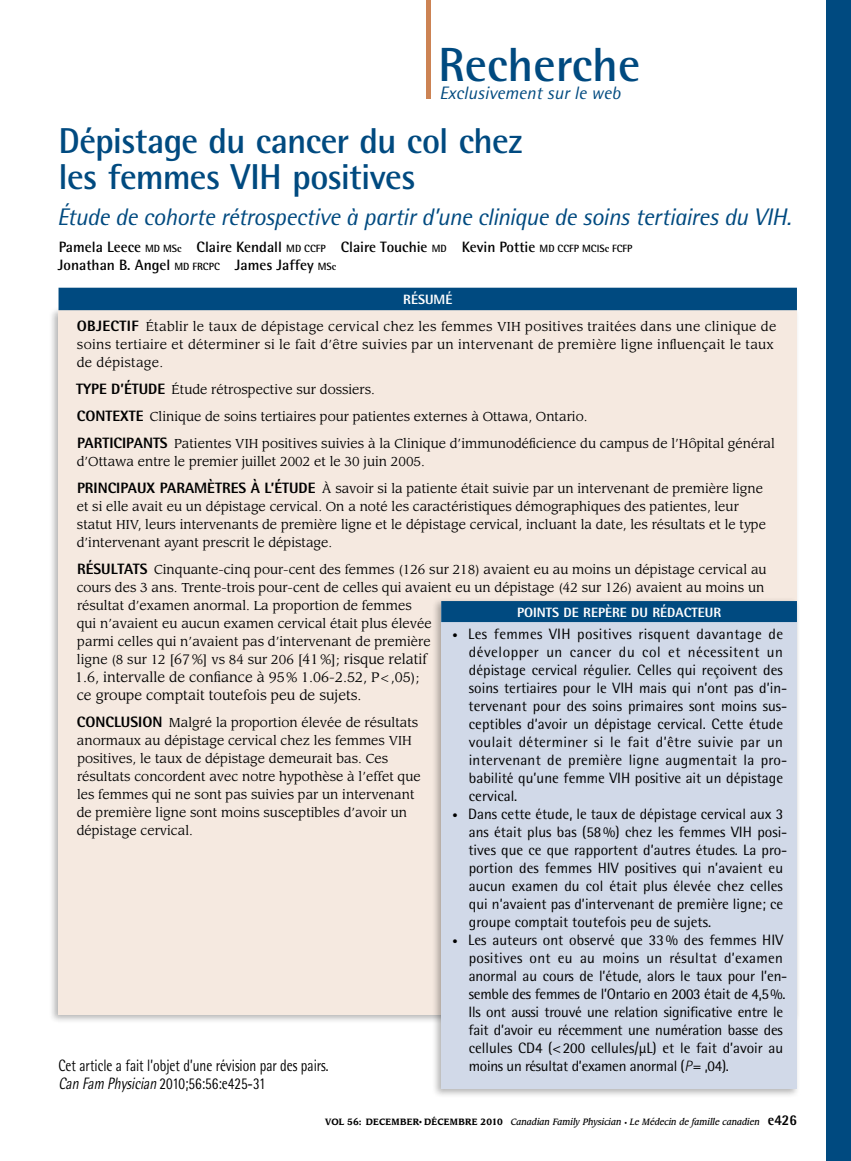
<style>
.page{position:relative;width:851px;height:1161px;background:#fff}
.page>*{position:absolute;margin:0;border:0;box-sizing:border-box;transform-origin:0 0}
.t1{font:700 48px "Rotis Semi Sans Std";color:#004a80}
.t2{font:700 36px/36px "Rotis Semi Sans Std";letter-spacing:-.025em;color:#004a80}
.t3{font:italic 24px "Rotis Semi Sans Std";letter-spacing:-.02em;color:#004a80}
.t4{font:italic 18px "Rotis Semi Sans Std";color:#004a80}
.t5{font:16.5px "Rotis Semi Sans Std";color:#000;scale:.8 1}
.t6{font:15px/18px "Rotis Semi Sans Std";color:#000}
.t7{font:700 15px/18px "Rotis Semi Sans Std";color:#000}
.t8{font:15px "Rotis Semi Sans Std";letter-spacing:-.02em;color:#000}
.t9{font:13.5px/18px "Leawood Std";color:#000}
.t10{font:800 13.5px "Rotis Semi Sans Std";color:#fff}
.t11{font:12.75px/18px "Leawood Std";color:#000}
.t12{font:12.75px/18px "Leawood Std";letter-spacing:.02em;color:#000}
.t13{font:italic 500 9px "Leawood Std";color:#000;scale:.9 1}
.s1{font-size:10.5px}
.s2{font-family:"Rotis Semi Sans Std";font-weight:800;font-size:15px}
.s3{font-size:12.75px}
.s4{font-weight:300;font-style:italic}
.s5{font-style:italic}
.s6{font-weight:700;font-style:normal}
.s7{font-family:"Times";font-weight:400;font-style:normal}
.s8{font-style:normal;font-size:6px}
.s9{font-family:"Rotis Semi Sans Std";font-weight:800;font-style:normal;font-size:15px}
</style>
<div class="page">
<div style="left:826px;top:0;width:24px;height:1161px;background:#004a80"></div>
<div style="left:426px;top:0;width:5px;height:99px;background:#cc8354"></div>
<div style="left:49px;top:306px;width:751px;height:718px;background:#000;opacity:.3"></div>
<div style="left:58px;top:310px;width:738px;height:705px;background:#f5e9e0"></div>
<div style="left:58px;top:288px;width:738px;height:22px;background:#004a80"></div>
<div style="left:431px;top:597px;width:369px;height:501px;background:#000;opacity:.3"></div>
<div style="left:441px;top:603px;width:355px;height:486px;background:#d1d9e8"></div>
<div style="left:441px;top:601px;width:355px;height:21px;background:#004a80"></div>
<h1 class="t1" style="left:438px;top:36px;width:203px">Recherche</h1>
<h3 class="t4" style="left:439px;top:82px;width:182px">Exclusivement sur le web</h3>
<h2 class="t2" style="left:59px;top:122px;width:465px">Dépistage du cancer du col chez les femmes VIH positives</h2>
<h3 class="t3" style="left:57px;top:202px;width:735px">Étude de cohorte rétrospective à partir d’une clinique de soins tertiaires du VIH.</h3>
<p class="t7" style="left:58px;top:238px;width:576px">Pamela Leece <span class="s1">MD MSc</span> Claire Kendall <span class="s1">MD CCFP</span> Claire Touchie <span class="s1">MD</span> Kevin Pottie <span class="s1">MD CCFP MClSc FCFP<br></span>Jonathan B. Angel <span class="s1">MD FRCPC</span> James Jaffey <span class="s1">MSc</span></p>
<p class="t10" style="left:403px;top:291px;width:25px">RÉSUM</p>
<p class="t10" style="left:445px;top:291px;width:9px">É</p>
<p class="t12" style="left:77px;top:318px;width:701px"><span class="s2">OBJECTIF</span> Établir le taux de dépistage cervical chez les femmes VIH positives traitées dans une clinique de soins tertiaire et déterminer si le fait d’être suivies par un intervenant de première ligne influençait le taux de dépistage.</p>
<p class="t11" style="left:76px;top:376px;width:700px;line-height:27px"><span class="s2">TYPE D’ÉTUDE</span> Étude rétrospective sur dossiers.<br><span class="s2">CONTEXTE</span> Clinique de soins tertiaires pour patientes externes à Ottawa, Ontario.<br><span class="s2">PARTICIPANTS</span> Patientes VIH positives suivies à la Clinique d’immunodéficience du campus de l’Hôpital général</p>
<p class="t11" style="left:77px;top:448px;width:688px;line-height:27px">d’Ottawa entre le premier juillet 2002 et le 30 juin 2005.<br><span class="s2">PRINCIPAUX PARAMÈTRES À L’ÉTUDE</span> À savoir si la patiente était suivie par un intervenant de première ligne</p>
<p class="t11" style="left:77px;top:498px;width:690px">et si elle avait eu un dépistage cervical. On a noté les caractéristiques démographiques des patientes, leur statut HIV, leurs intervenants de première ligne et le dépistage cervical, incluant la date, les résultats et le type d’intervenant ayant prescrit le dépistage.</p>
<p class="t11" style="left:77px;top:561px;width:691px"><span class="s2">RÉSULTATS</span> Cinquante-cinq pour-cent des femmes (126 sur 218) avaient eu au moins un dépistage cervical au cours des 3 ans. Trente-trois pour-cent de celles qui avaient eu un dépistage (42 sur 126) avaient au moins un résultat d’examen anormal. La proportion de femmes<br>qui n’avaient eu aucun examen cervical était plus élevée<br>parmi celles qui n’avaient pas d’intervenant de première</p>
<p class="t9" style="left:75px;top:651px;width:353px"><span class="s3">ligne (8 sur 12</span> [67%] <span class="s3">vs 84 sur 206</span> [41%]; risque relatif<br>1.6, intervalle de confiance à 95% 1.06-2.52, P&lt;,05); ce groupe comptait toutefois peu de sujets.</p>
<p class="t11" style="left:77px;top:714px;width:345px"><span class="s2">CONCLUSION</span> Malgré la proportion élevée de résultats anormaux au dépistage cervical chez les femmes VIH positives, le taux de dépistage demeurait bas. Ces résultats concordent avec notre hypothèse à l’effet que les femmes qui ne sont pas suivies par un intervenant de première ligne sont moins susceptibles d’avoir un dépistage cervical.</p>
<p class="t10" style="left:517px;top:604px;width:15px">POINTS</p>
<p class="t10" style="left:563px;top:604px;width:28px">DE REPÈRE</p>
<p class="t10" style="left:631px;top:604px;width:45px">DU RÉDACTEUR</p>
<p class="t6" style="left:468px;top:625px;width:320px;text-indent:-16px"><span class="s1">•</span> Les femmes VIH positives risquent davantage de développer un cancer du col et nécessitent un dépistage cervical régulier. Celles qui reçoivent des soins tertiaires pour le VIH mais qui n’ont pas d’in&shy;tervenant pour des soins primaires sont moins sus&shy;ceptibles d’avoir un dépistage cervical. Cette étude voulait déterminer si le fait d’être suivie par un intervenant de première ligne augmentait la pro&shy;babilité qu’une femme VIH positive ait un dépistage cervical.</p>
<p class="t6" style="left:468px;top:805px;width:320px;text-indent:-16px"><span class="s1">•</span> Dans cette étude, le taux de dépistage cervical aux 3 ans était plus bas (58%) chez les femmes VIH posi&shy;tives que ce que rapportent d’autres études. La pro&shy;portion des femmes HIV positives qui n’avaient eu aucun examen du col était plus élevée chez celles qui n’avaient pas d’intervenant de première ligne; ce groupe comptait toutefois peu de sujets.</p>
<p class="t6" style="left:468px;top:931px;width:320px;text-indent:-16px"><span class="s1">•</span> Les auteurs ont observé que 33% des femmes HIV positives ont eu au moins un résultat d’examen anormal au cours de l’étude, alors le taux pour l’en&shy;semble des femmes de l’Ontario en 2003 était de 4,5%.<br>Ils ont aussi trouvé une relation significative entre le fait d’avoir eu récemment une numération basse des cellules CD4 (&lt;200 cellules/μL) et le fait d’avoir au</p>
<p class="t5" style="left:58px;top:1056px;width:339px">Cet article a fait l’objet d’une révision par des pairs.</p>
<p class="t8" style="left:469px;top:1057px;width:262px">moins un résultat d’examen anormal (<span class="s4">P</span>= ,04).</p>
<p class="t5" style="left:58px;top:1074px;width:260px"><span class="s5">CanFamPhysician</span>2010;56:56:e425-31</p>
<p class="t13" style="left:325px;top:1116px;width:525px"><span class="s6">Vol 56: DECEMBER</span><span class="s7">•</span> <span class="s6">DÉCEMBRE 2010</span> Canadian Family Physician <span class="s8">•</span> Le Médecin de famille canadien <span class="s9">E426</span></p>
</div>
